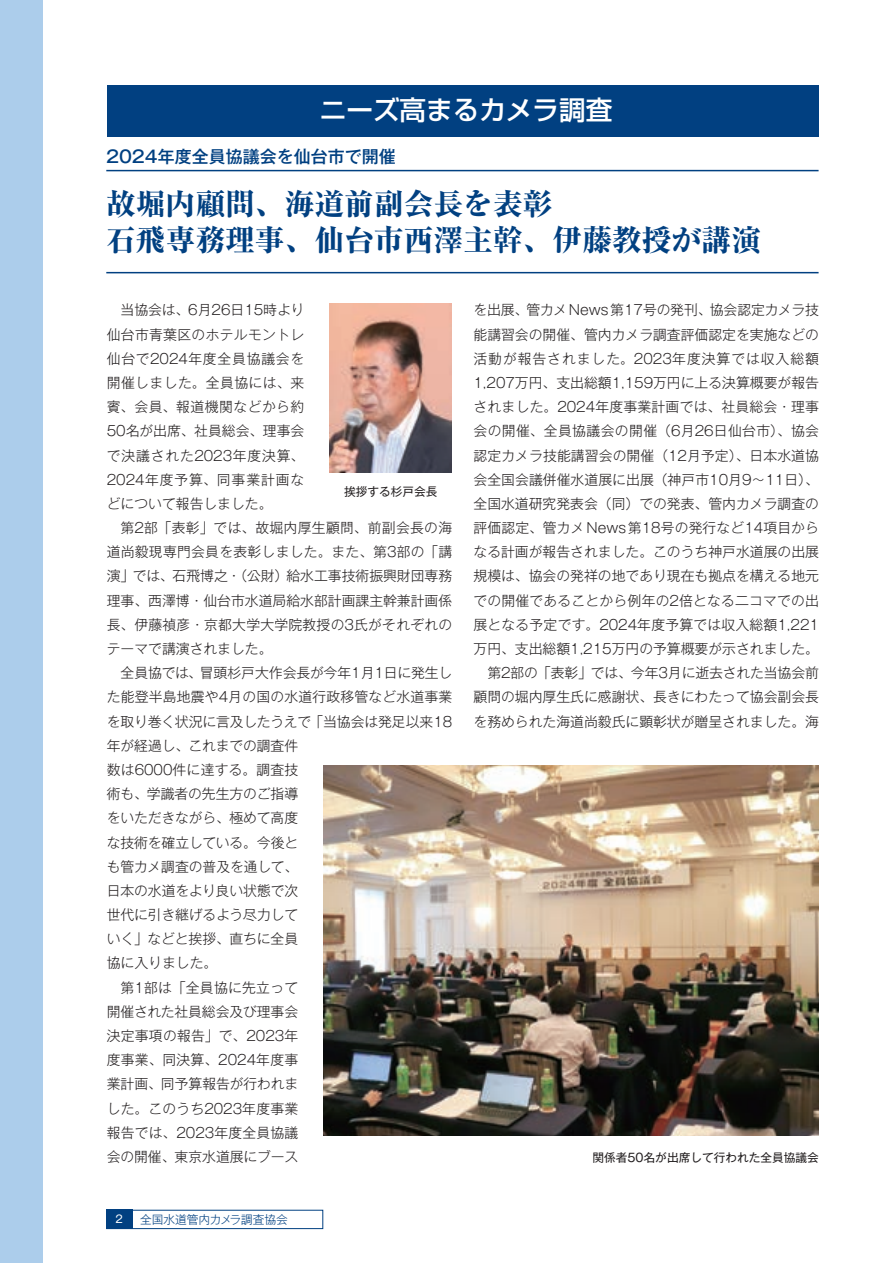
<style>
.page{position:relative;width:893px;height:1263px;background:#fff}
.page>*{position:absolute;margin:0;border:0;box-sizing:border-box;transform-origin:0 0}
.t1{font:800 29.7px/36.2px "Ryumin Pro";color:#014081}
.t2{font:500 26.55px "Shin Go Pro";color:#fff}
.t3{font:500 16.95px "Gothic MB101 Pro";color:#014081}
.t4{font:300 13.8px/24.2px "Gothic MB101 Pro";color:#231f20;text-align:justify}
.t5{font:300 13.8px "Gothic MB101 Pro";letter-spacing:.02em;color:#231f20}
.t6{font:11.7px "Gothic MB101 Pro";color:#231f20}
.t7{font:300 11.7px "Gothic MB101 Pro";color:#014081}
.t8{font:10.65px "Gothic MB101 Pro";color:#fff}
</style>
<div class="page">
<div style="left:106px;top:1210px;width:217px;height:19px;border:1px solid #014081"></div>
<div style="left:106px;top:1210px;width:27px;height:19px;background:#014081"></div>
<div style="left:0;top:0;width:43px;height:1263px;background:#accdeb"></div>
<div style="left:107px;top:85px;width:712px;height:51px;background:#014081"></div>
<hr style="left:106px;top:272px;width:713px;height:1px;background:#014081">
<hr style="left:106px;top:170px;width:713px;height:1px;background:#014081">
<img style="left:330px;top:303px;width:122px;height:170px">
<img style="left:324px;top:765px;width:495px;height:370px">
<h2 class="t2" style="left:320px;top:88px;width:294px">ニーズ高まるカメラ調査</h2>
<p class="t3" style="left:106px;top:142px;width:291px">2024年度全員協議会を仙台市で開催</p>
<h1 class="t1" style="left:106px;top:183px;width:656px">故堀内顧問、海道前副会長を表彰<br>石飛専務理事、仙台市西澤主幹、伊藤教授が講演</h1>
<p class="t4" style="left:107px;top:296px;width:199px;text-indent:14px">当協会は、6月26日15時より仙台市青葉区のホテルモントレ仙台で2024年度全員協議会を開催しました。全員協には、来賓、会員、報道機関などから約50名が出席、社員総会、理事会で決議された2023年度決算、2024年度予算、同事業計画などについて報告しました。　</p>
<p class="t4" style="left:107px;top:514px;width:347px;text-indent:14px">第2部「表彰」では、故堀内厚生顧問、前副会長の海道尚毅現専門会員を表彰しました。また、第3部の「講演」では、石飛博之・（公財）給水工事技術振興財団専務理事、西澤博・仙台市水道局給水部計画課主幹兼計画係長、伊藤禎彦・京都大学大学院教授の3氏がそれぞれのテーマで講演されました。</p>
<p class="t4" style="left:121px;top:659px;width:333px">全員協では、冒頭杉戸大作会長が今年1月1日に発生し</p>
<p class="t4" style="left:107px;top:683px;width:347px">た能登半島地震や4月の国の水道行政移管など水道事業</p>
<p class="t4" style="left:107px;top:707px;width:347px">を取り巻く状況に言及したうえで「当協会は発足以来18</p>
<p class="t4" style="left:107px;top:731px;width:193px">年が経過し、これまでの調査件</p>
<p class="t4" style="left:107px;top:756px;width:193px">数は6000件に達する。調査技</p>
<p class="t4" style="left:107px;top:780px;width:193px">術も、学識者の先生方のご指導</p>
<p class="t4" style="left:107px;top:804px;width:193px">をいただきながら、極めて高度</p>
<p class="t4" style="left:107px;top:828px;width:193px">な技術を確立している。今後と</p>
<p class="t4" style="left:107px;top:852px;width:193px">も管カメ調査の普及を通して、</p>
<p class="t4" style="left:107px;top:877px;width:193px">日本の水道をより良い状態で次</p>
<p class="t4" style="left:107px;top:901px;width:193px">世代に引き継げるよう尽力して</p>
<p class="t4" style="left:107px;top:925px;width:193px">いく」などと挨拶、直ちに全員</p>
<p class="t4" style="left:107px;top:949px;width:112px">協に入りました。</p>
<p class="t5" style="left:121px;top:976px;width:179px">第1部は「全員協に先立って</p>
<p class="t4" style="left:107px;top:997px;width:193px">開催された社員総会及び理事会</p>
<p class="t5" style="left:107px;top:1024px;width:193px">決定事項の報告」で、2023年</p>
<p class="t5" style="left:107px;top:1048px;width:193px">度事業、同決算、2024年度事</p>
<p class="t4" style="left:107px;top:1070px;width:193px">業計画、同予算報告が行われま</p>
<p class="t4" style="left:107px;top:1094px;width:193px">した。このうち2023年度事業</p>
<p class="t4" style="left:107px;top:1118px;width:193px">報告では、2023年度全員協議</p>
<p class="t4" style="left:107px;top:1143px;width:193px">会の開催、東京水道展にブース</p>
<p class="t6" style="left:344px;top:482px;width:95px">挨拶する杉戸会長</p>
<p class="t8" style="left:115px;top:1210px;width:9px">2</p>
<p class="t7" style="left:140px;top:1210px;width:149px">全国水道管内カメラ調査協会</p>
<p class="t4" style="left:473px;top:296px;width:347px;text-align:right">を出展、管カメNews第17号の発刊、協会認定カメラ技能講習会の開催、管内カメラ調査評価認定を実施などの活動が報告されました。2023年度決算では収入総額<br>1,207万円、支出総額1,159万円に上る決算概要が報告されました。2024年度事業計画では、社員総会・理事会の開催、全員協議会の開催（6月26日仙台市）、協会認定カメラ技能講習会の開催（12月予定）、日本水道協会全国会議併催水道展に出展（神戸市10月9～11日）、全国水道研究発表会（同）での発表、管内カメラ調査の評価認定、管カメNews第18号の発行など14項目からなる計画が報告されました。このうち神戸水道展の出展規模は、協会の発祥の地であり現在も拠点を構える地元での開催であることから例年の2倍となる二コマでの出展となる予定です。2024年度予算では収入総額1,221万円、支出総額1,215万円の予算概要が示されました。第2部の「表彰」では、今年3月に逝去された当協会前顧問の堀内厚生氏に感謝状、長きにわたって協会副会長を務められた海道尚毅氏に顕彰状が贈呈されました。海</p>
<p class="t6" style="left:592px;top:1148px;width:228px">関係者50名が出席して行われた全員協議会</p>
</div>
